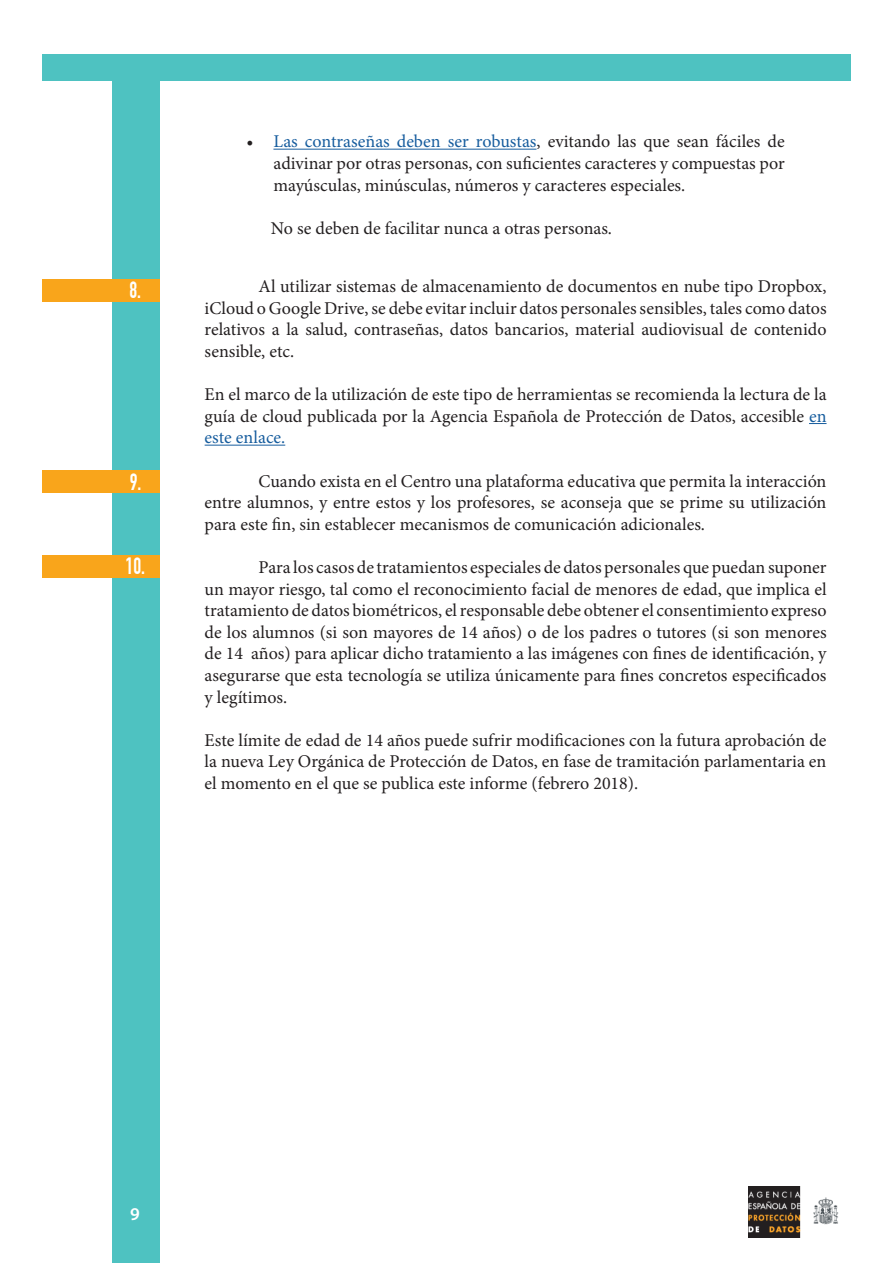
<style>
.page{position:relative;width:893px;height:1263px;background:#fff}
.page>*{position:absolute;margin:0;border:0;box-sizing:border-box;transform-origin:0 0}
.t1{font:700 23.1px "DIN Condensed";color:#fff;scale:.91 1}
.t2{font:18px/21.6px "Minion Pro";color:#231f20;text-align:justify}
.t3{font:600 18px "Myriad Pro";color:#fff}
.s1{color:#175d9e}
</style>
<div class="page">
<div style="left:42px;top:54px;width:809px;height:27px;background:#4ec2c1"></div>
<div style="left:112px;top:1186px;width:47px;height:77px;background:#4ec2c1"></div>
<img style="left:748px;top:1186px;width:91px;height:51px">
<div style="left:112px;top:81px;width:47px;height:1110px;background:#4ec2c1"></div>
<hr style="left:273px;top:149px;width:263px;height:1px;background:#175d9e">
<div style="left:42px;top:279px;width:117px;height:23px;background:#f9a51b"></div>
<div style="left:42px;top:470px;width:118px;height:23px;background:#f9a51b"></div>
<div style="left:42px;top:555px;width:117px;height:22px;background:#f9a51b"></div>
<svg style="left:809px;top:423px;width:17px;height:1px"></svg>
<hr style="left:205px;top:445px;width:80px;height:1px;background:#175d9e">
<p class="t1" style="left:129px;top:277px;width:14px">8.</p>
<p class="t1" style="left:130px;top:468px;width:14px">9.</p>
<p class="t1" style="left:126px;top:553px;width:23px">10.</p>
<p class="t2" style="left:273px;top:131px;width:513px;text-indent:-27px">• <span class="s1">Las contraseñas deben ser robustas</span>, evitando las que sean fáciles de adivinar por otras personas, con suficientes caracteres y compuestas por mayúsculas, minúsculas, números y caracteres especiales.</p>
<p class="t2" style="left:271px;top:217px;width:343px">No se deben de facilitar nunca a otras personas.</p>
<p class="t2" style="left:205px;top:276px;width:623px;text-indent:54px">Al utilizar sistemas de almacenamiento de documentos en nube tipo Dropbox, iCloud o Google Drive, se debe evitar incluir datos personales sensibles, tales como datos relativos a la salud, contraseñas, datos bancarios, material audiovisual de contenido sensible, etc.</p>
<p class="t2" style="left:205px;top:384px;width:623px">En el marco de la utilización de este tipo de herramientas se recomienda la lectura de la guía de cloud publicada por la Agencia Española de Protección de Datos, accesible <span class="s1">en este enlace.</span></p>
<p class="t2" style="left:205px;top:470px;width:623px;text-indent:54px">Cuando exista en el Centro una plataforma educativa que permita la interacción entre alumnos, y entre estos y los profesores, se aconseja que se prime su utilización para este fin, sin establecer mecanismos de comunicación adicionales.</p>
<p class="t2" style="left:205px;top:556px;width:623px;text-indent:54px">Para los casos de tratamientos especiales de datos personales que puedan suponer un mayor riesgo, tal como el reconocimiento facial de menores de edad, que implica el tratamiento de datos biométricos, el responsable debe obtener el consentimiento expreso de los alumnos (si son mayores de 14 años) o de los padres o tutores (si son menores de 14 años) para aplicar dicho tratamiento a las imágenes con fines de identificación, y asegurarse que esta tecnología se utiliza únicamente para fines concretos especificados y legítimos.</p>
<p class="t2" style="left:205px;top:729px;width:623px">Este límite de edad de 14 años puede sufrir modificaciones con la futura aprobación de la nueva Ley Orgánica de Protección de Datos, en fase de tramitación parlamentaria en el momento en el que se publica este informe (febrero 2018).</p>
<p class="t3" style="left:130px;top:1202px;width:11px">9</p>
</div>
